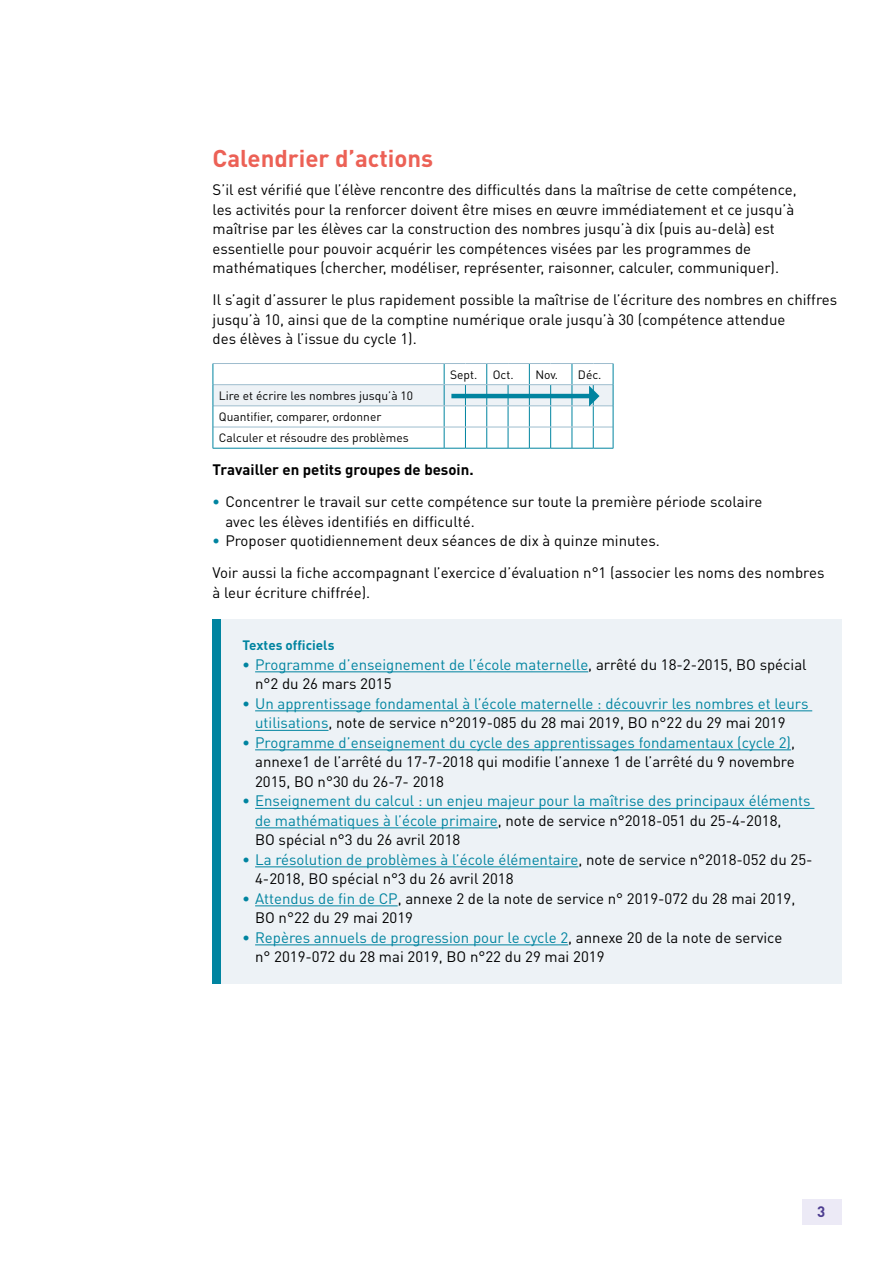
<style>
.page{position:relative;width:893px;height:1263px;background:#fff}
.page>*{position:absolute;margin:0;border:0;box-sizing:border-box;transform-origin:0 0}
.t1{font:700 24px "DIN Pro";color:#ec6156}
.t2{font:15px/19.5px "DIN Pro";color:#000}
.t3{font:15px/19.5px "DIN Pro";color:#0084a0}
.t4{font:700 15px "DIN Pro";color:#000}
.t5{font:700 15px "DIN Pro";color:#4e3e91}
.t6{font:700 13.5px "DIN Pro";color:#0084a0}
.t7{font:12px/21.1px "DIN Pro";color:#000}
.s1{font-weight:700;color:#0084a0}
.s2{color:#0084a0}
.s3{font-weight:700}
.s4{color:#000}
</style>
<div class="page">
<svg style="left:213px;top:363px;width:401px;height:86px"></svg>
<div style="left:802px;top:1199px;width:39px;height:26px;background:#eceaf6"></div>
<div style="left:213px;top:619px;width:629px;height:364px;background:#edf2f6"></div>
<hr style="left:255px;top:671px;width:333px;height:1px;background:#0084a0">
<hr style="left:255px;top:710px;width:557px;height:1px;background:#0084a0">
<hr style="left:255px;top:730px;width:73px;height:1px;background:#0084a0">
<hr style="left:255px;top:749px;width:536px;height:1px;background:#0084a0">
<hr style="left:255px;top:808px;width:559px;height:1px;background:#0084a0">
<hr style="left:255px;top:827px;width:243px;height:1px;background:#0084a0">
<hr style="left:255px;top:866px;width:323px;height:1px;background:#0084a0">
<hr style="left:255px;top:905px;width:143px;height:1px;background:#0084a0">
<hr style="left:255px;top:944px;width:313px;height:1px;background:#0084a0">
<div style="left:213px;top:619px;width:8px;height:365px;background:#0084a0"></div>
<h1 class="t1" style="left:213px;top:143px;width:222px">Calendrier d’actions</h1>
<p class="t2" style="left:213px;top:180px;width:586px">S’il est vérifié que l’élève rencontre des difficultés dans la maîtrise de cette compétence, les activités pour la renforcer doivent être mises en œuvre immédiatement et ce jusqu’à maîtrise par les élèves car la construction des nombres jusqu’à dix (puis au-delà) est essentielle pour pouvoir acquérir les compétences visées par les programmes de mathématiques (chercher, modéliser, représenter, raisonner, calculer, communiquer).</p>
<p class="t2" style="left:213px;top:290px;width:626px">Il s’agit d’assurer le plus rapidement possible la maîtrise de l’écriture des nombres en chiffres jusqu’à 10, ainsi que de la comptine numérique orale jusqu’à 30 (compétence attendue<br>des élèves à l’issue du cycle 1).</p>
<p class="t7" style="left:450px;top:363px;width:29px">Sept.</p>
<p class="t7" style="left:493px;top:363px;width:22px">Oct.</p>
<p class="t7" style="left:535px;top:363px;width:24px">Nov.</p>
<p class="t7" style="left:578px;top:363px;width:25px">Déc.</p>
<p class="t7" style="left:219px;top:385px;width:196px">Lire et écrire les nombres jusqu’à 10<br>Quantifier, comparer, ordonner<br>Calculer et résoudre des problèmes</p>
<p class="t4" style="left:213px;top:459px;width:262px">Travailler en petits groupes de besoin.</p>
<p class="t2" style="left:225px;top:491px;width:538px;text-indent:-13px"><span class="s1">•</span> Concentrer le travail sur cette compétence sur toute la première période scolaire avec les élèves identifiés en difficulté.</p>
<p class="t2" style="left:213px;top:524px;width:613px;line-height:32.2px"><span class="s1">•</span> Proposer quotidiennement deux séances de dix à quinze minutes.<br>Voir aussi la fiche accompagnant l’exercice d’évaluation n°1 (associer les noms des nombres</p>
<p class="t2" style="left:213px;top:582px;width:159px">à leur écriture chiffrée).</p>
<p class="t6" style="left:242px;top:636px;width:94px">Textes officiels</p>
<p class="t2" style="left:255px;top:654px;width:553px;text-indent:-13px"><span class="s1">•</span> <span class="s2">Programme d’enseignement de l’école maternelle</span>, arrêté du 18-2-2015, BO spécial n°2 du 26 mars 2015</p>
<p class="t3" style="left:255px;top:693px;width:555px;text-indent:-13px"><span class="s3">•</span> Un apprentissage fondamental à l’école maternelle : découvrir les nombres et leurs utilisations<span class="s4">, note de service n°2019-085 du 28 mai 2019, BO n°22 du 29 mai 2019</span></p>
<p class="t2" style="left:255px;top:732px;width:541px;text-align:justify;text-indent:-13px"><span class="s1">•</span> <span class="s2">Programme d’enseignement du cycle des apprentissages fondamentaux (cycle 2)</span>, annexe1 de l’arrêté du 17-7-2018 qui modifie l’annexe 1 de l’arrêté du 9 novembre 2015, BO n°30 du 26-7- 2018</p>
<p class="t3" style="left:255px;top:791px;width:557px;text-indent:-13px"><span class="s3">•</span> Enseignement du calcul : un enjeu majeur pour la maîtrise des principaux éléments de mathématiques à l’école primaire<span class="s4">, note de service n°2018-051 du 25-4-2018,<br>BO spécial n°3 du 26 avril 2018</span></p>
<p class="t2" style="left:255px;top:849px;width:559px;text-indent:-13px"><span class="s1">•</span> <span class="s2">La résolution de problèmes à l’école élémentaire</span>, note de service n°2018-052 du 25-<br>4-2018, BO spécial n°3 du 26 avril 2018</p>
<p class="t2" style="left:255px;top:888px;width:542px;text-indent:-13px"><span class="s1">•</span> <span class="s2">Attendus de fin de CP</span>, annexe 2 de la note de service n° 2019-072 du 28 mai 2019,<br>BO n°22 du 29 mai 2019</p>
<p class="t2" style="left:255px;top:927px;width:529px;text-indent:-13px"><span class="s1">•</span> <span class="s2">Repères annuels de progression pour le cycle 2</span>, annexe 20 de la note de service n° 2019-072 du 28 mai 2019, BO n°22 du 29 mai 2019</p>
<p class="t5" style="left:817px;top:1201px;width:10px">3</p>
</div>
